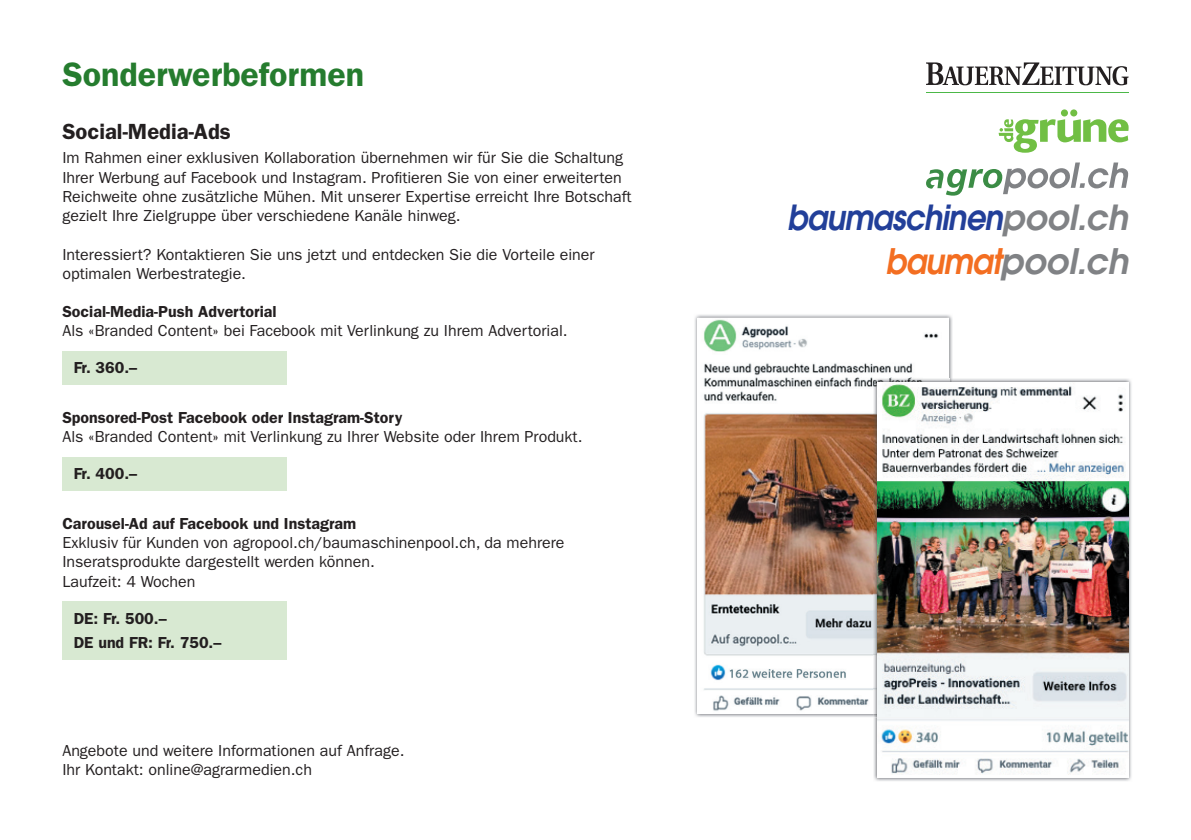
<style>
.page{position:relative;width:1191px;height:840px;background:#fff}
.page>*{position:absolute;margin:0;border:0;box-sizing:border-box;transform-origin:0 0}
.t1{font:italic 600 35px "Avant Garde";letter-spacing:-.03em;color:#808285}
.t2{font:italic 600 34.4px "Avant Garde";letter-spacing:-.03em;color:#223f99;scale:.9 1}
.t3{font:600 34px "ITC Franklin Gothic Std";color:#257c2e}
.t4{font:600 22px "ITC Franklin Gothic Std";color:#231f20}
.t5{font:16px/19.2px "ITC Franklin Gothic Std";color:#231f20}
.t6{font:600 16px/24.8px "ITC Franklin Gothic Std";color:#231f20}
.s1{color:#808285}
.s2{color:#f36e21}
</style>
<div class="page">
<div style="left:62px;top:351px;width:224px;height:33px;background:#d8e9d2"></div>
<div style="left:62px;top:456px;width:224px;height:34px;background:#d8e9d2"></div>
<div style="left:62px;top:601px;width:224px;height:58px;background:#d8e9d2"></div>
<svg style="left:926px;top:62px;width:202px;height:23px"></svg>
<hr style="left:926px;top:92px;width:202px;height:1px;background:#4cb848">
<svg style="left:998px;top:109px;width:130px;height:44px"></svg>
<svg style="left:926px;top:162px;width:202px;height:33px"></svg>
<img style="left:694px;top:314px;width:259px;height:403px">
<img style="left:697px;top:317px;width:252px;height:396px">
<img style="left:873px;top:378px;width:259px;height:403px">
<img style="left:873px;top:378px;width:76px;height:335px">
<img style="left:877px;top:382px;width:251px;height:395px">
<h3 class="t3" style="left:62px;top:54px;width:303px">Sonderwerbeformen</h3>
<h3 class="t4" style="left:62px;top:118px;width:170px">Social-Media-Ads</h3>
<p class="t5" style="left:62px;top:148px;width:571px">Im Rahmen einer exklusiven Kollaboration übernehmen wir für Sie die Schaltung Ihrer Werbung auf Facebook und Instagram. Profitieren Sie von einer erweiterten Reichweite ohne zusätzliche Mühen. Mit unserer Expertise erreicht Ihre Botschaft gezielt Ihre Zielgruppe über verschiedene Kanäle hinweg.</p>
<p class="t5" style="left:62px;top:244px;width:534px">Interessiert? Kontaktieren Sie uns jetzt und entdecken Sie die Vorteile einer optimalen Werbestrategie.</p>
<p class="t6" style="left:62px;top:299px;width:216px">Social-Media-Push Advertorial</p>
<p class="t5" style="left:62px;top:321px;width:507px">Als «Branded Content» bei Facebook mit Verlinkung zu Ihrem Advertorial.</p>
<p class="t6" style="left:74px;top:355px;width:65px">Fr. 360.–</p>
<p class="t6" style="left:62px;top:405px;width:341px">Sponsored-Post Facebook oder Instagram-Story</p>
<p class="t5" style="left:62px;top:427px;width:521px">Als «Branded Content» mit Verlinkung zu Ihrer Website oder Ihrem Produkt.</p>
<p class="t6" style="left:74px;top:461px;width:65px">Fr. 400.–</p>
<p class="t6" style="left:62px;top:511px;width:295px">Carousel-Ad auf Facebook und Instagram</p>
<p class="t5" style="left:62px;top:533px;width:503px">Exklusiv für Kunden von agropool.ch/baumaschinenpool.ch, da mehrere<br>Inseratsprodukte dargestellt werden können.<br>Laufzeit: 4 Wochen</p>
<p class="t6" style="left:74px;top:605px;width:149px">DE: Fr. 500.–<br>DE und FR: Fr. 750.–</p>
<p class="t5" style="left:62px;top:740px;width:343px">Angebote und weitere Informationen auf Anfrage.<br>Ihr Kontakt: online@agrarmedien.ch</p>
<h2 class="t2" style="left:787px;top:195px;width:380px">baumaschinen<span class="s1">pool.ch</span></h2>
<h1 class="t1" style="left:885px;top:238px;width:244px"><span class="s2">baumat</span>pool.ch</h1>
</div>
